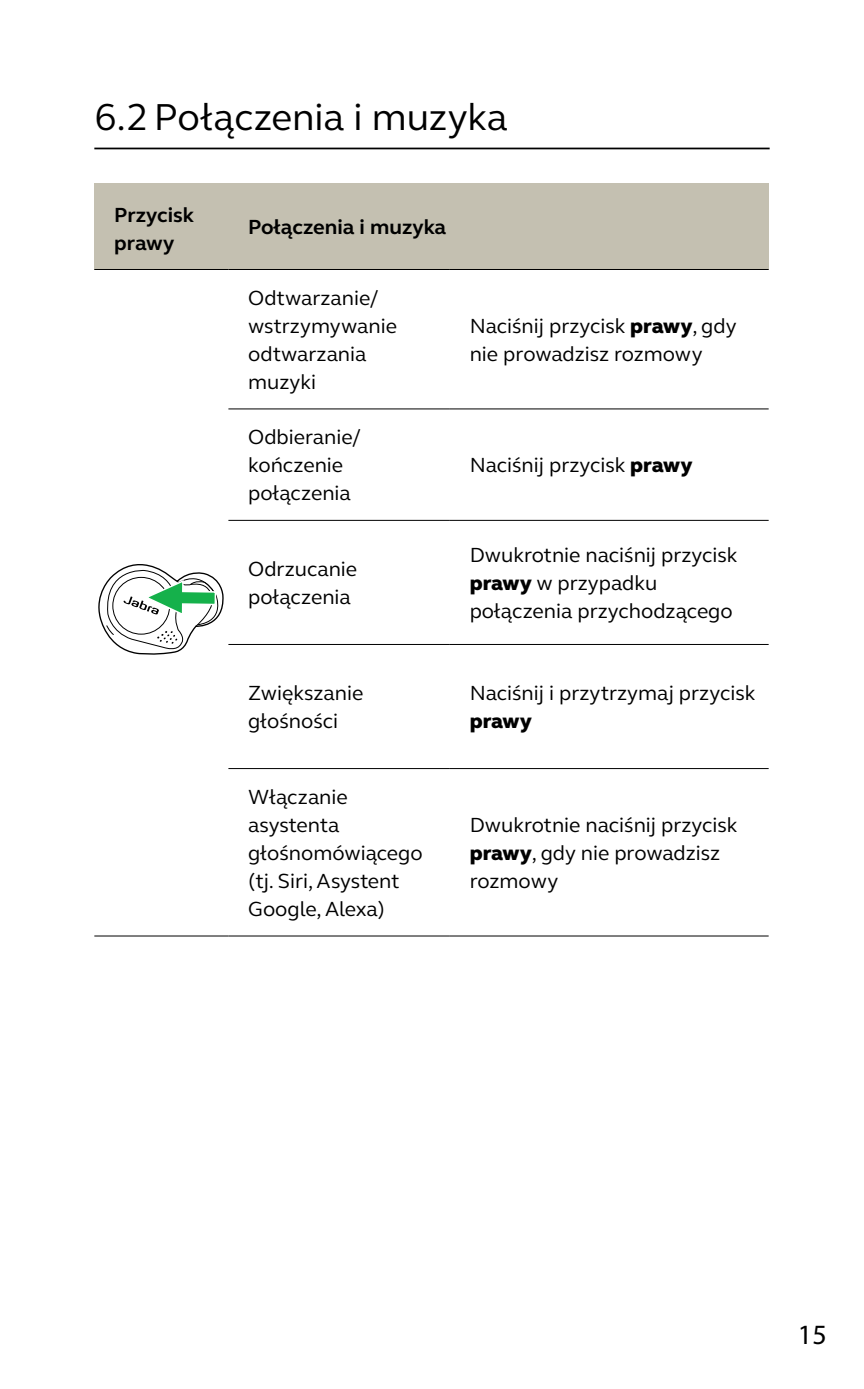
<style>
.page{position:relative;width:864px;height:1389px;background:#fff}
.page>*{position:absolute;margin:0;border:0;box-sizing:border-box;transform-origin:0 0}
.t1{font:38.5px "GN Elliot";color:#000}
.t2{font:28px "Myriad Pro";color:#000}
.t3{font:21px/28px "GN Elliot";color:#000}
.t4{font:700 21px/28px "GN Elliot";color:#000}
.t5{font:800 21px "GN Elliot";letter-spacing:-.005em;color:#000}
.s1{font-weight:800}
</style>
<div class="page">
<hr style="left:94px;top:148px;width:675px;height:1px;background:#000">
<div style="left:94px;top:183px;width:134px;height:86px;background:#c4c0b1"></div>
<div style="left:228px;top:183px;width:540px;height:86px;background:#c4c0b1"></div>
<hr style="left:94px;top:269px;width:134px;height:1px;background:#000">
<hr style="left:94px;top:935px;width:134px;height:2px;background:#000">
<hr style="left:228px;top:269px;width:221px;height:1px;background:#000">
<hr style="left:449px;top:269px;width:319px;height:1px;background:#000">
<hr style="left:228px;top:408px;width:221px;height:2px;background:#000">
<hr style="left:449px;top:408px;width:319px;height:2px;background:#000">
<hr style="left:228px;top:520px;width:221px;height:1px;background:#000">
<hr style="left:449px;top:520px;width:319px;height:1px;background:#000">
<hr style="left:228px;top:644px;width:221px;height:1px;background:#000">
<hr style="left:449px;top:644px;width:319px;height:1px;background:#000">
<hr style="left:228px;top:768px;width:221px;height:1px;background:#000">
<hr style="left:449px;top:768px;width:319px;height:1px;background:#000">
<hr style="left:228px;top:935px;width:221px;height:2px;background:#000">
<hr style="left:449px;top:935px;width:319px;height:2px;background:#000">
<svg style="left:98px;top:564px;width:126px;height:91px"></svg>
<h1 class="t1" style="left:94px;top:91px;width:414px">6.2Połączenia i muzyka</h1>
<p class="t4" style="left:114px;top:200px;width:81px">Przycisk prawy</p>
<p class="t4" style="left:248px;top:213px;width:199px">Połączenia i muzyka</p>
<p class="t3" style="left:248px;top:283px;width:150px">Odtwarzanie/ wstrzymywanie odtwarzania muzyki</p>
<p class="t3" style="left:248px;top:423px;width:114px">Odbieranie/ kończenie połączenia</p>
<p class="t3" style="left:248px;top:555px;width:110px">Odrzucanie połączenia</p>
<p class="t3" style="left:469px;top:311px;width:268px">Naciśnij przycisk <span class="s1">prawy</span>, gdy nie prowadzisz rozmowy</p>
<p class="t3" style="left:469px;top:451px;width:224px">Naciśnij przycisk <span class="s1">prawy</span></p>
<p class="t3" style="left:469px;top:541px;width:269px">Dwukrotnie naciśnij przycisk <span class="s1">prawy</span> w przypadku połączenia przychodzącego</p>
<p class="t3" style="left:248px;top:679px;width:117px">Zwiększanie głośności</p>
<p class="t3" style="left:469px;top:679px;width:287px">Naciśnij i przytrzymaj przycisk</p>
<p class="t5" style="left:469px;top:707px;width:63px">prawy</p>
<p class="t3" style="left:248px;top:782px;width:176px">Włączanie asystenta głośnomówiącego (tj. Siri, Asystent<br>Google, Alexa)</p>
<p class="t3" style="left:469px;top:810px;width:269px">Dwukrotnie naciśnij przycisk <span class="s1">prawy</span>, gdy nie prowadzisz rozmowy</p>
<h2 class="t2" style="left:797px;top:1317px;width:30px">15</h2>
</div>
